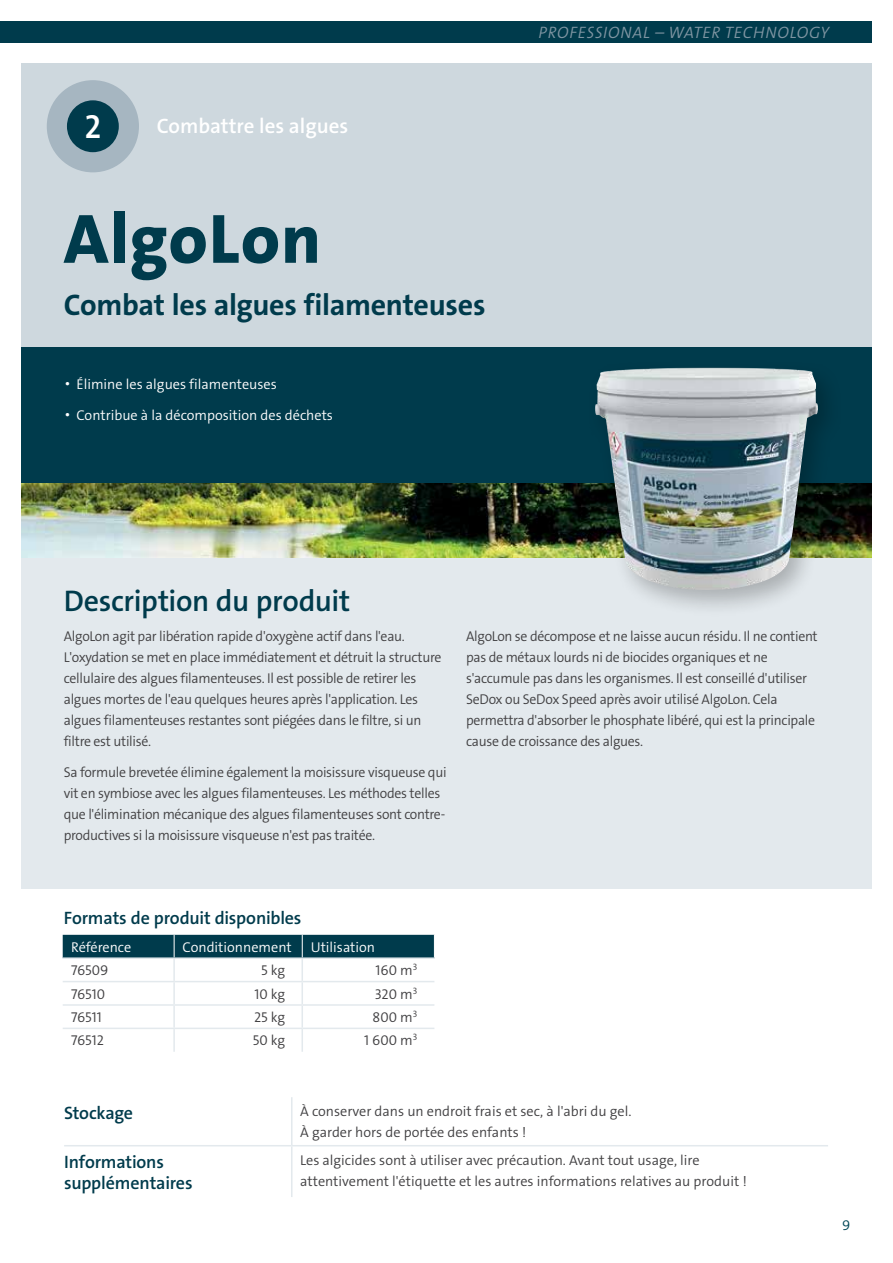
<style>
.page{position:relative;width:893px;height:1263px;background:#fff}
.page>*{position:absolute;margin:0;border:0;box-sizing:border-box;transform-origin:0 0}
.t1{font:70.5px "The Sans LP8 Ex Bld";letter-spacing:.015em;color:#003b4c}
.t2{font:33.6px "The Sans LP6 Se Bld";color:#fff}
.t3{font:30px "The Sans LP7 Bld";letter-spacing:-.01em;color:#003b4c}
.t4{font:30px "The Sans LP6 Se Bld";letter-spacing:-.015em;color:#003b4c}
.t5{font:21px "The Sans LP6 Se Bld";color:#fff}
.t6{font:18px/21px "The Sans LP6 Se Bld";letter-spacing:-.01em;color:#003b4c}
.t7{font:16.65px "The Sans LP4 Se Lig IT";letter-spacing:.045em;color:#7f95a2}
.t8{font:14.25px/21px "The Sans LP4 Se Lig";letter-spacing:-.02em;color:#414042}
.t9{font:14.25px/21px "The Sans LP4 Se Lig";color:#414042}
.t10{font:14.25px "The Sans LP4 Se Lig";color:#fff}
.t11{font:14.25px "The Sans LP4 Se Lig";color:#004757}
.s1{font-family:"The Sans LP2 Ex Lig";font-size:18px}
</style>
<div class="page">
<div style="left:21px;top:63px;width:851px;height:294px;background:#ced8de"></div>
<div style="left:21px;top:536px;width:851px;height:353px;background:#e3e9ed"></div>
<div style="left:0;top:21px;width:872px;height:21px;background:#003b4c"></div>
<div style="left:21px;top:347px;width:851px;height:147px;background:#003b4c"></div>
<img style="left:21px;top:484px;width:851px;height:73px">
<div style="left:585px;top:359px;width:259px;height:259px;background:#000;opacity:.25"></div>
<img style="left:595px;top:368px;width:224px;height:222px">
<hr style="left:291px;top:1097px;width:2px;height:48px;background:#e3e9ed">
<hr style="left:64px;top:1145px;width:228px;height:1px;background:#e3e9ed">
<hr style="left:292px;top:1145px;width:536px;height:1px;background:#e3e9ed">
<hr style="left:291px;top:1146px;width:2px;height:51px;background:#e3e9ed">
<div style="left:47px;top:80px;width:92px;height:92px;background:#a6b6c1;border-radius:50%"></div>
<div style="left:67px;top:100px;width:52px;height:52px;background:#003b4c;border-radius:50%"></div>
<div style="left:63px;top:935px;width:371px;height:22px;background:#003b4c"></div>
<hr style="left:173px;top:959px;width:2px;height:22px;background:#e3e9ed">
<hr style="left:63px;top:981px;width:111px;height:1px;background:#e3e9ed">
<hr style="left:174px;top:981px;width:128px;height:1px;background:#e3e9ed">
<hr style="left:173px;top:982px;width:2px;height:22px;background:#e3e9ed">
<hr style="left:63px;top:1004px;width:111px;height:2px;background:#e3e9ed">
<hr style="left:174px;top:1004px;width:128px;height:2px;background:#e3e9ed">
<hr style="left:173px;top:1006px;width:2px;height:21px;background:#e3e9ed">
<hr style="left:63px;top:1027px;width:111px;height:2px;background:#e3e9ed">
<hr style="left:174px;top:1027px;width:128px;height:2px;background:#e3e9ed">
<hr style="left:173px;top:1029px;width:2px;height:23px;background:#e3e9ed">
<hr style="left:301px;top:959px;width:2px;height:22px;background:#e3e9ed">
<hr style="left:302px;top:981px;width:132px;height:1px;background:#e3e9ed">
<hr style="left:301px;top:982px;width:2px;height:22px;background:#e3e9ed">
<hr style="left:302px;top:1004px;width:132px;height:2px;background:#e3e9ed">
<hr style="left:301px;top:1006px;width:2px;height:21px;background:#e3e9ed">
<hr style="left:302px;top:1027px;width:132px;height:2px;background:#e3e9ed">
<hr style="left:301px;top:1029px;width:2px;height:23px;background:#e3e9ed">
<hr style="left:63px;top:957px;width:111px;height:2px;background:#e3e9ed">
<hr style="left:174px;top:957px;width:128px;height:2px;background:#e3e9ed">
<hr style="left:302px;top:957px;width:133px;height:2px;background:#e3e9ed">
<h2 class="t2" style="left:85px;top:106px;width:18px">2</h2>
<h3 class="t5" style="left:157px;top:112px;width:193px">Combattre les algues</h3>
<h1 class="t1" style="left:64px;top:194px;width:259px">AlgoLon</h1>
<h3 class="t3" style="left:64px;top:286px;width:423px">Combat les algues filamenteuses</h3>
<p class="t10" style="left:64px;top:375px;width:215px"><span class="s1">•</span> Élimine les algues filamenteuses</p>
<p class="t10" style="left:64px;top:406px;width:271px"><span class="s1">•</span> Contribue à la décomposition des déchets</p>
<p class="t7" style="left:539px;top:22px;width:292px">PROFESSIONAL – WATER TECHNOLOGY</p>
<h3 class="t4" style="left:64px;top:581px;width:288px">Description du produit</h3>
<p class="t8" style="left:64px;top:626px;width:379px">AlgoLon agit par libération rapide d'oxygène actif dans l'eau.<br>L'oxydation se met en place immédiatement et détruit la structure cellulaire des algues filamenteuses. Il est possible de retirer les algues mortes de l'eau quelques heures après l'application. Les algues filamenteuses restantes sont piégées dans le filtre, si un filtre est utilisé.</p>
<p class="t8" style="left:64px;top:762px;width:384px">Sa formule brevetée élimine également la moisissure visqueuse qui vit en symbiose avec les algues filamenteuses. Les méthodes telles que l'élimination mécanique des algues filamenteuses sont contre&shy;productives si la moisissure visqueuse n'est pas traitée.</p>
<p class="t8" style="left:466px;top:626px;width:353px">AlgoLon se décompose et ne laisse aucun résidu. Il ne contient pas de métaux lourds ni de biocides organiques et ne s'accumule pas dans les organismes. Il est conseillé d'utiliser SeDox ou SeDox Speed après avoir utilisé AlgoLon. Cela permettra d'absorber le phosphate libéré, qui est la principale cause de croissance des algues.</p>
<p class="t6" style="left:64px;top:908px;width:239px">Formats de produit disponibles</p>
<p class="t10" style="left:71px;top:938px;width:62px">Référence</p>
<p class="t10" style="left:183px;top:938px;width:111px">Conditionnement</p>
<p class="t10" style="left:311px;top:938px;width:66px">Utilisation</p>
<p class="t8" style="left:71px;top:960px;width:39px">76509</p>
<p class="t8" style="left:261px;top:960px;width:26px">5 kg</p>
<p class="t8" style="left:376px;top:960px;width:43px">160 m<sup>3</sup></p>
<p class="t8" style="left:71px;top:983px;width:35px">76510</p>
<p class="t8" style="left:254px;top:983px;width:32px">10 kg</p>
<p class="t8" style="left:375px;top:983px;width:44px">320 m<sup>3</sup></p>
<p class="t8" style="left:71px;top:1007px;width:32px">76511</p>
<p class="t8" style="left:254px;top:1007px;width:33px">25 kg</p>
<p class="t8" style="left:373px;top:1007px;width:46px">800 m<sup>3</sup></p>
<p class="t8" style="left:71px;top:1030px;width:34px">76512</p>
<p class="t8" style="left:253px;top:1030px;width:34px">50 kg</p>
<p class="t8" style="left:364px;top:1030px;width:55px">1 600 m<sup>3</sup></p>
<p class="t6" style="left:64px;top:1102px;width:71px">Stockage</p>
<p class="t9" style="left:300px;top:1101px;width:333px">À conserver dans un endroit frais et sec, à l'abri du gel.<br>À garder hors de portée des enfants !</p>
<p class="t6" style="left:64px;top:1151px;width:130px">Informations supplémentaires</p>
<p class="t9" style="left:300px;top:1149px;width:448px">Les algicides sont à utiliser avec précaution. Avant tout usage, lire attentivement l'étiquette et les autres informations relatives au produit !</p>
<p class="t11" style="left:842px;top:1216px;width:10px">9</p>
</div>
